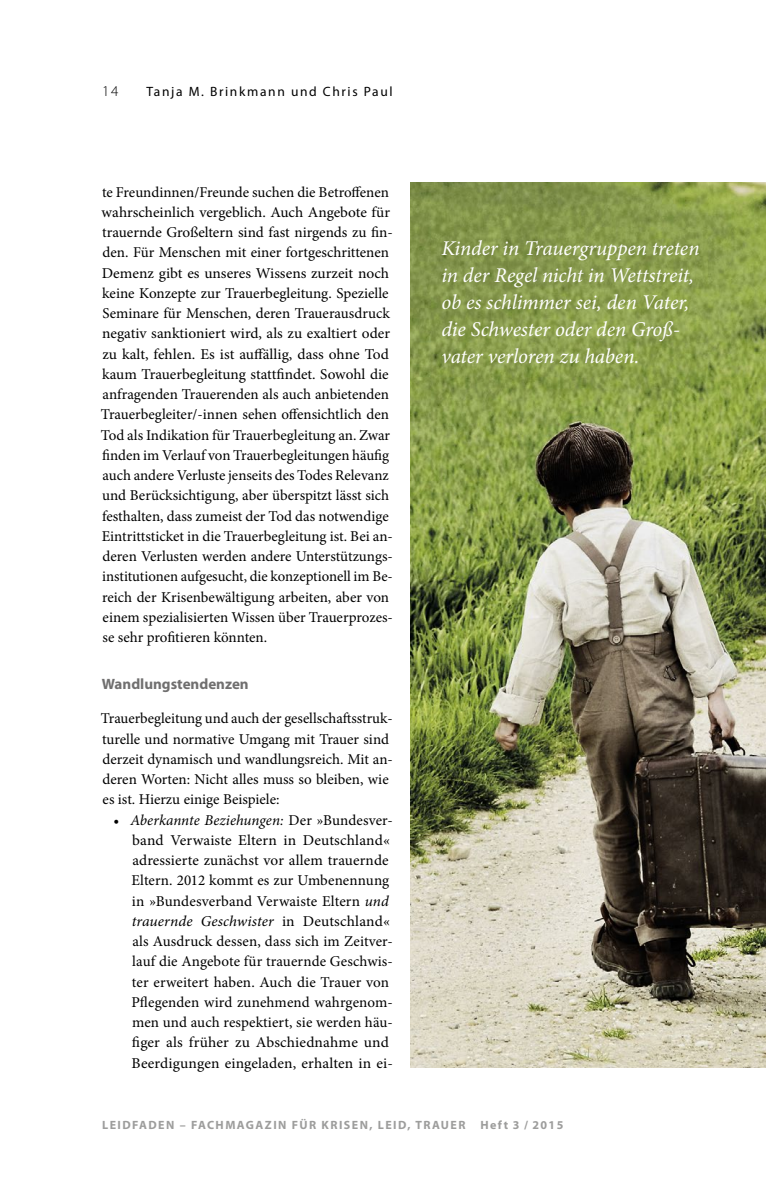
<style>
.page{position:relative;width:766px;height:1191px;background:#fff}
.page>*{position:absolute;margin:0;border:0;box-sizing:border-box;transform-origin:0 0}
.Zitat_zum_Bild{font:italic 21px/27px "Minion Pro";letter-spacing:-.01em;color:#fff}
.Haupttext_mit_Einzug{font:15px/20.2px "Minion Pro";color:#000}
.Haupttext{font:15px/20.2px "Minion Pro";color:#000}
.Zwischenueberschrift{font:700 15px "Myriad Pro";color:#706f6f}
.t1{font:300 15px "Myriad Pro";color:#000}
.t2{font:13.5px "Myriad Pro";letter-spacing:.12em;color:#000}
.t3{font:700 12px "Myriad Pro";letter-spacing:.12em;color:#9d9d9c}
.s1{font-style:italic}
</style>
<div class="page">
<img style="left:410px;top:183px;width:355px;height:884px">
<p class="t1" style="left:102px;top:82px;width:18px">14</p>
<p class="t2" style="left:146px;top:83px;width:247px">Tanja M. Brinkmann und Chris Paul</p>
<p class="Haupttext_mit_Einzug" style="left:101px;top:182px;width:293px">te Freundinnen/Freunde suchen die Betroffenen wahrscheinlich vergeblich. Auch Angebote für trauernde Großeltern sind fast nirgends zu fin&shy;den. Für Menschen mit einer fortgeschrittenen Demenz gibt es unseres Wissens zurzeit noch keine Konzepte zur Trauerbegleitung. Spezielle Seminare für Menschen, deren Trauerausdruck negativ sanktioniert wird, als zu exaltiert oder zu kalt, fehlen. Es ist auffällig, dass ohne Tod kaum Trauerbegleitung stattfindet. Sowohl die anfragenden Trauerenden als auch anbietenden Trauerbegleiter/-innen sehen offensichtlich den Tod als Indikation für Trauerbegleitung an. Zwar finden im Verlauf von Trauerbegleitungen häufig auch andere Verluste jenseits des Todes Relevanz und Berücksichtigung, aber überspitzt lässt sich festhalten, dass zumeist der Tod das notwendige Eintrittsticket in die Trauerbegleitung ist. Bei an&shy;deren Verlusten werden andere Unterstützungs&shy;institutionen aufgesucht, die konzeptionell im Be&shy;reich der Krisenbewältigung arbeiten, aber von einem spezialisierten Wissen über Trauerprozes&shy;se sehr profitieren könnten.</p>
<p class="Zwischenueberschrift" style="left:102px;top:674px;width:148px">Wandlungstendenzen</p>
<p class="Haupttext" style="left:101px;top:708px;width:293px">Trauerbegleitung und auch der gesellschaftsstruk&shy;turelle und normative Umgang mit Trauer sind derzeit dynamisch und wandlungsreich. Mit an&shy;deren Worten: Nicht alles muss so bleiben, wie es ist. Hierzu einige Beispiele:</p>
<p class="Haupttext_mit_Einzug" style="left:131px;top:809px;width:263px;text-indent:-18px">• <span class="s1">Aberkannte Beziehungen:</span> Der »Bundesver&shy;band Verwaiste Eltern in Deutschland« adressierte zunächst vor allem trauernde Eltern. 2012 kommt es zur Umbenennung in »Bundesverband Verwaiste Eltern <span class="s1">und trauernde Geschwister</span> in Deutschland« als Ausdruck dessen, dass sich im Zeitver&shy;lauf die Angebote für trauernde Geschwis&shy;ter erweitert haben. Auch die Trauer von Pflegenden wird zunehmend wahrgenom&shy;men und auch respektiert, sie werden häu&shy;figer als früher zu Abschiednahme und Beerdigungen eingeladen, erhalten in ei-</p>
<p class="Zitat_zum_Bild" style="left:441px;top:235px;width:259px">Kinder in Trauergruppen treten in der Regel nicht in Wettstreit, ob es schlimmer sei, den Vater, die Schwester oder den Groß&shy;vater verloren zu haben.</p>
<p class="t3" style="left:102px;top:1117px;width:462px">LEIDFADEN – FACHMAGAZIN FÜR KRISEN, LEID, TRAUER Heft 3 / 2015</p>
</div>
